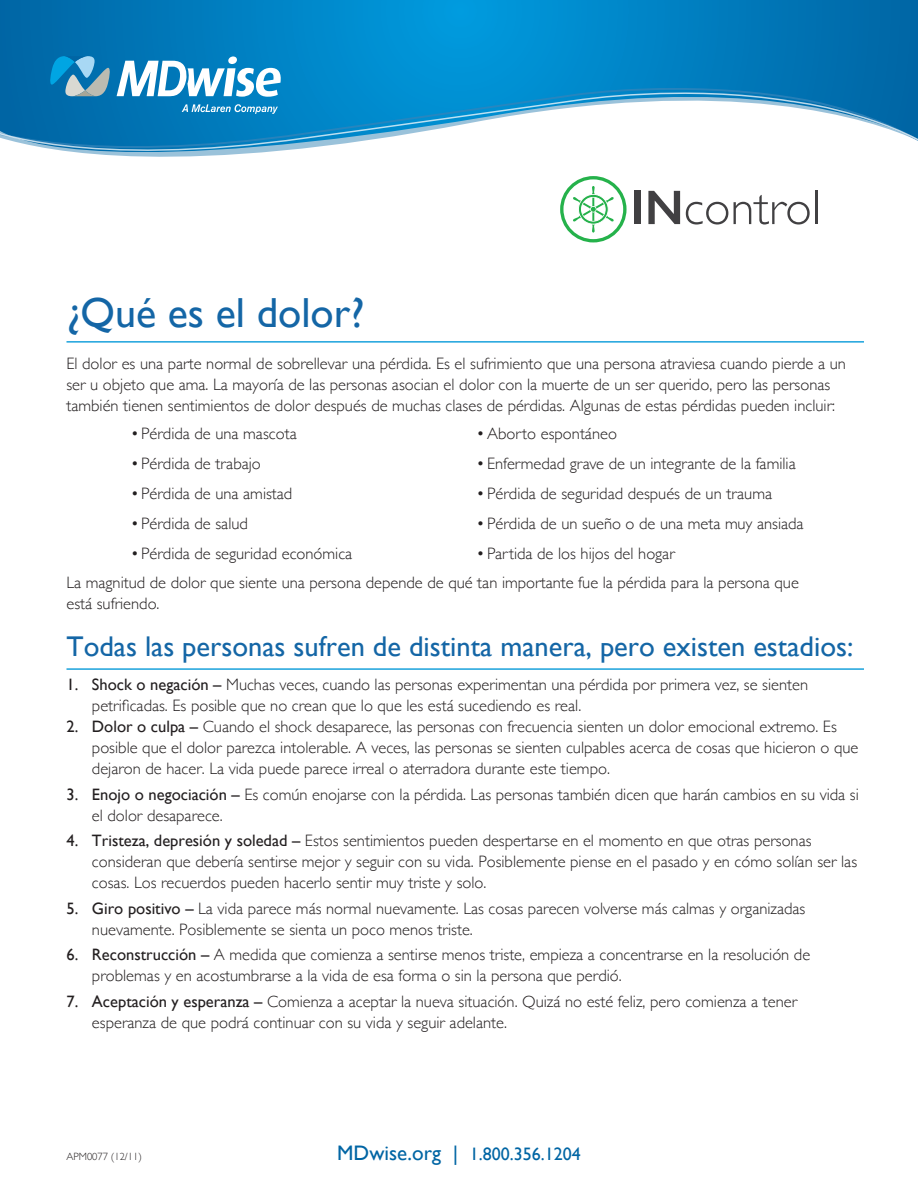
<style>
.page{position:relative;width:918px;height:1188px;background:#fff}
.page>*{position:absolute;margin:0;border:0;box-sizing:border-box;transform-origin:0 0}
.t1{font:42px "Gill Sans";color:#1466a6}
.t2{font:28.5px "Gill Sans";color:#1466a6}
.t3{font:18px "Gill Sans";color:#0065a4}
.t4{font:300 16.5px/21px "Gill Sans";color:#231f20}
.t5{font:300 10.5px "Gill Sans";color:#231f20}
.s1{font-weight:400}
.s2{font-size:21px}
</style>
<div class="page">
<hr style="left:67px;top:341px;width:797px;height:2px;background:#1aa2dc">
<hr style="left:67px;top:668px;width:797px;height:2px;background:#1aa2dc">
<svg style="left:0;top:0;width:918px;height:157px;background:#0e86c4"></svg>
<svg style="left:0;top:85px;width:918px;height:6px;background:#027fc0"></svg>
<svg style="left:0;top:91px;width:918px;height:61px"></svg>
<svg style="left:182px;top:104px;width:96px;height:10px"></svg>
<svg style="left:50px;top:56px;width:231px;height:41px"></svg>
<div style="left:635px;top:191px;width:6px;height:33px;background:#414042"></div>
<svg style="left:648px;top:191px;width:32px;height:33px"></svg>
<svg style="left:686px;top:202px;width:42px;height:23px"></svg>
<svg style="left:734px;top:195px;width:76px;height:30px"></svg>
<hr style="left:815px;top:191px;width:3px;height:33px;background:#414042">
<svg style="left:560px;top:176px;width:67px;height:66px"></svg>
<p class="t1" style="left:66px;top:288px;width:299px">¿Qué es el dolor?</p>
<p class="t4" style="left:66px;top:352px;width:781px">El dolor es una parte normal de sobrellevar una pérdida. Es el sufrimiento que una persona atraviesa cuando pierde a un ser u objeto que ama. La mayoría de las personas asocian el dolor con la muerte de un ser querido, pero las personas también tienen sentimientos de dolor después de muchas clases de pérdidas. Algunas de estas pérdidas pueden incluir:</p>
<p class="t4" style="left:131px;top:422px;width:168px">• Pérdida de una mascota</p>
<p class="t4" style="left:131px;top:452px;width:132px">• Pérdida de trabajo</p>
<p class="t4" style="left:131px;top:482px;width:163px">• Pérdida de una amistad</p>
<p class="t4" style="left:131px;top:512px;width:119px">• Pérdida de salud</p>
<p class="t4" style="left:131px;top:542px;width:223px">• Pérdida de seguridad económica</p>
<p class="t4" style="left:477px;top:422px;width:142px">•Aborto espontáneo</p>
<p class="t4" style="left:477px;top:452px;width:321px">• Enfermedad grave de un integrante de la familia</p>
<p class="t4" style="left:477px;top:482px;width:297px">• Pérdida de seguridad después de un trauma</p>
<p class="t4" style="left:477px;top:512px;width:329px">• Pérdida de un sueño o de una meta muy ansiada</p>
<p class="t4" style="left:477px;top:542px;width:200px">• Partida de los hijos del hogar</p>
<p class="t4" style="left:66px;top:572px;width:734px">La magnitud de dolor que siente una persona depende de qué tan importante fue la pérdida para la persona que está sufriendo.</p>
<p class="t2" style="left:66px;top:629px;width:788px">Todas las personas sufren de distinta manera, pero existen estadios:</p>
<p class="t4" style="left:92px;top:674px;width:718px;text-indent:-25px"><span class="s1">1. Shock o negación –</span> Muchas veces, cuando las personas experimentan una pérdida por primera vez, se sienten petrificadas. Es posible que no crean que lo que les está sucediendo es real.</p>
<p class="t4" style="left:92px;top:716px;width:768px;text-indent:-26px"><span class="s1">2. Dolor o culpa –</span> Cuando el shock desaparece, las personas con frecuencia sienten un dolor emocional extremo. Es posible que el dolor parezca intolerable. A veces, las personas se sienten culpables acerca de cosas que hicieron o que dejaron de hacer. La vida puede parece irreal o aterradora durante este tiempo.</p>
<p class="t4" style="left:92px;top:783px;width:768px;text-indent:-26px"><span class="s1">3. Enojo o negociación –</span> Es común enojarse con la pérdida. Las personas también dicen que harán cambios en su vida si el dolor desaparece.</p>
<p class="t4" style="left:92px;top:830px;width:767px;text-indent:-26px"><span class="s1">4. Tristeza, depresión y soledad –</span> Estos sentimientos pueden despertarse en el momento en que otras personas consideran que debería sentirse mejor y seguir con su vida. Posiblemente piense en el pasado y en cómo solían ser las cosas. Los recuerdos pueden hacerlo sentir muy triste y solo.</p>
<p class="t4" style="left:92px;top:897px;width:715px;text-indent:-26px"><span class="s1">5. Giro positivo –</span> La vida parece más normal nuevamente. Las cosas parecen volverse más calmas y organizadas nuevamente. Posiblemente se sienta un poco menos triste.</p>
<p class="t4" style="left:92px;top:944px;width:720px;text-indent:-26px"><span class="s1">6. Reconstrucción –</span> A medida que comienza a sentirse menos triste, empieza a concentrarse en la resolución de problemas y en acostumbrarse a la vida de esa forma o sin la persona que perdió.</p>
<p class="t4" style="left:92px;top:990px;width:707px;text-indent:-26px"><span class="s1">7. Aceptación y esperanza –</span> Comienza a aceptar la nueva situación. Quizá no esté feliz, pero comienza a tener esperanza de que podrá continuar con su vida y seguir adelante.</p>
<p class="t5" style="left:66px;top:1148px;width:77px">APM0077 (12/11)</p>
<p class="t3" style="left:337px;top:1144px;width:245px"><span class="s2">MDwise.org |</span> 1.800.356.1204</p>
</div>
